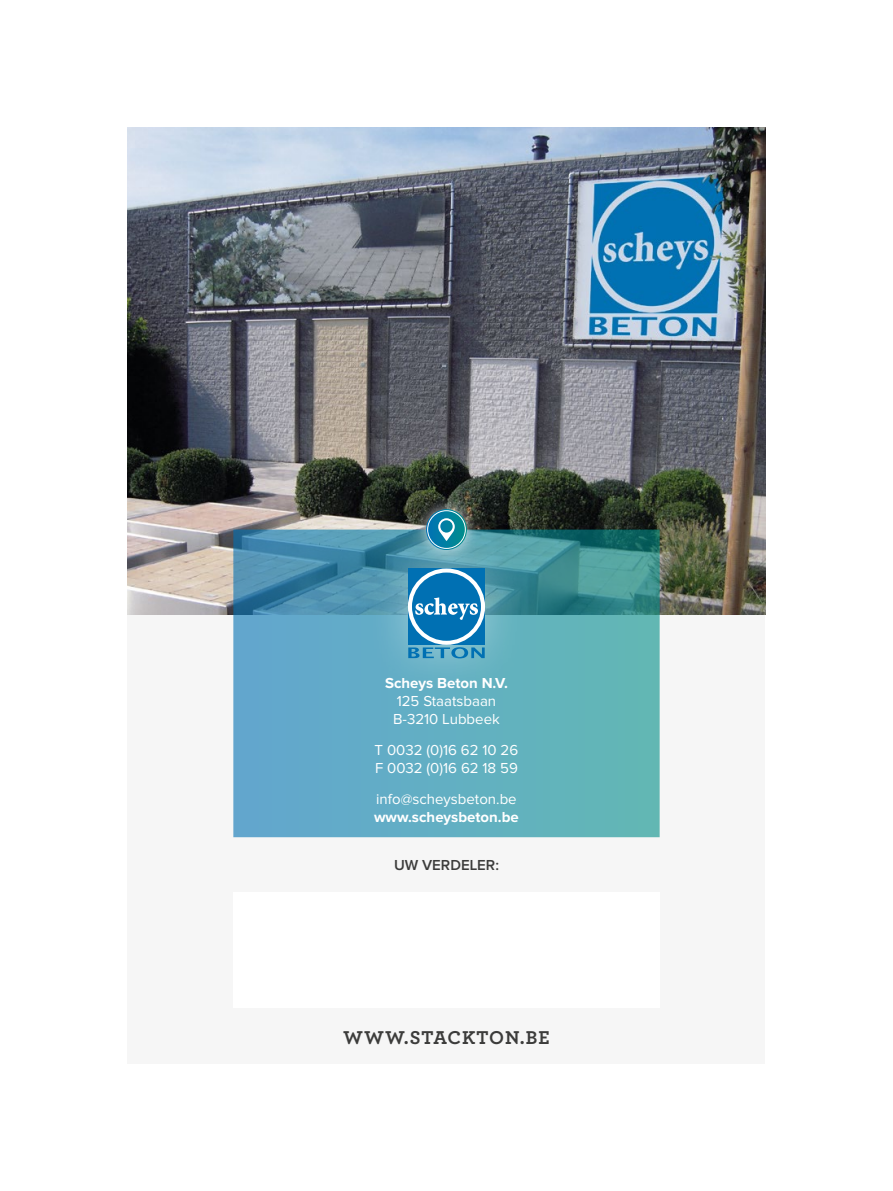
<style>
.page{position:relative;width:893px;height:1191px;background:#fff}
.page>*{position:absolute;margin:0;border:0;box-sizing:border-box;transform-origin:0 0}
.t1{font:700 19.5px "Archer";letter-spacing:.05em;color:#3c3c3b}
.t2{font:15px/18px "Proxima Nova";color:#fff}
.t3{font:700 15px "Proxima Nova";color:#fff}
.t4{font:600 15px "Proxima Nova";color:#3c3c3b}
</style>
<div class="page">
<div style="left:128px;top:128px;width:637px;height:935px;background:#f6f6f6"></div>
<img style="left:128px;top:128px;width:637px;height:486px">
<div style="left:233px;top:892px;width:427px;height:116px;background:#fff"></div>
<svg style="left:236px;top:532px;width:421px;height:302px;background:#5aa6b9"></svg>
<div style="left:366px;top:526px;width:161px;height:172px;background:#fff;opacity:.38"></div>
<svg style="left:408px;top:568px;width:77px;height:77px;background:#1e81bc"></svg>
<svg style="left:408px;top:647px;width:77px;height:11px"></svg>
<svg style="left:415px;top:597px;width:63px;height:23px"></svg>
<div style="left:408px;top:568px;width:77px;height:77px;border:4px solid #fff;border-radius:50%"></div>
<div style="left:412px;top:495px;width:69px;height:69px;background:#fff;opacity:.75"></div>
<svg style="left:426px;top:509px;width:41px;height:41px"></svg>
<div style="left:427px;top:510px;width:39px;height:39px;border:1px solid #fff;border-radius:50%"></div>
<svg style="left:438px;top:518px;width:17px;height:23px"></svg>
<p class="t3" style="left:385px;top:672px;width:124px">Scheys Beton N.V.</p>
<p class="t2" style="left:393px;top:692px;width:108px">125 Staatsbaan<br>B-3210 Lubbeek</p>
<p class="t2" style="left:375px;top:741px;width:145px">T 0032 (0)16 62 10 26<br>F 0032 (0)16 62 18 59</p>
<p class="t2" style="left:376px;top:790px;width:142px">info@scheysbeton.be</p>
<p class="t3" style="left:374px;top:805px;width:146px">www.scheysbeton.be</p>
<p class="t4" style="left:394px;top:858px;width:106px">UW VERDELER:</p>
<h1 class="t1" style="left:343px;top:1021px;width:208px">WWW.STACKTON.BE</h1>
</div>
